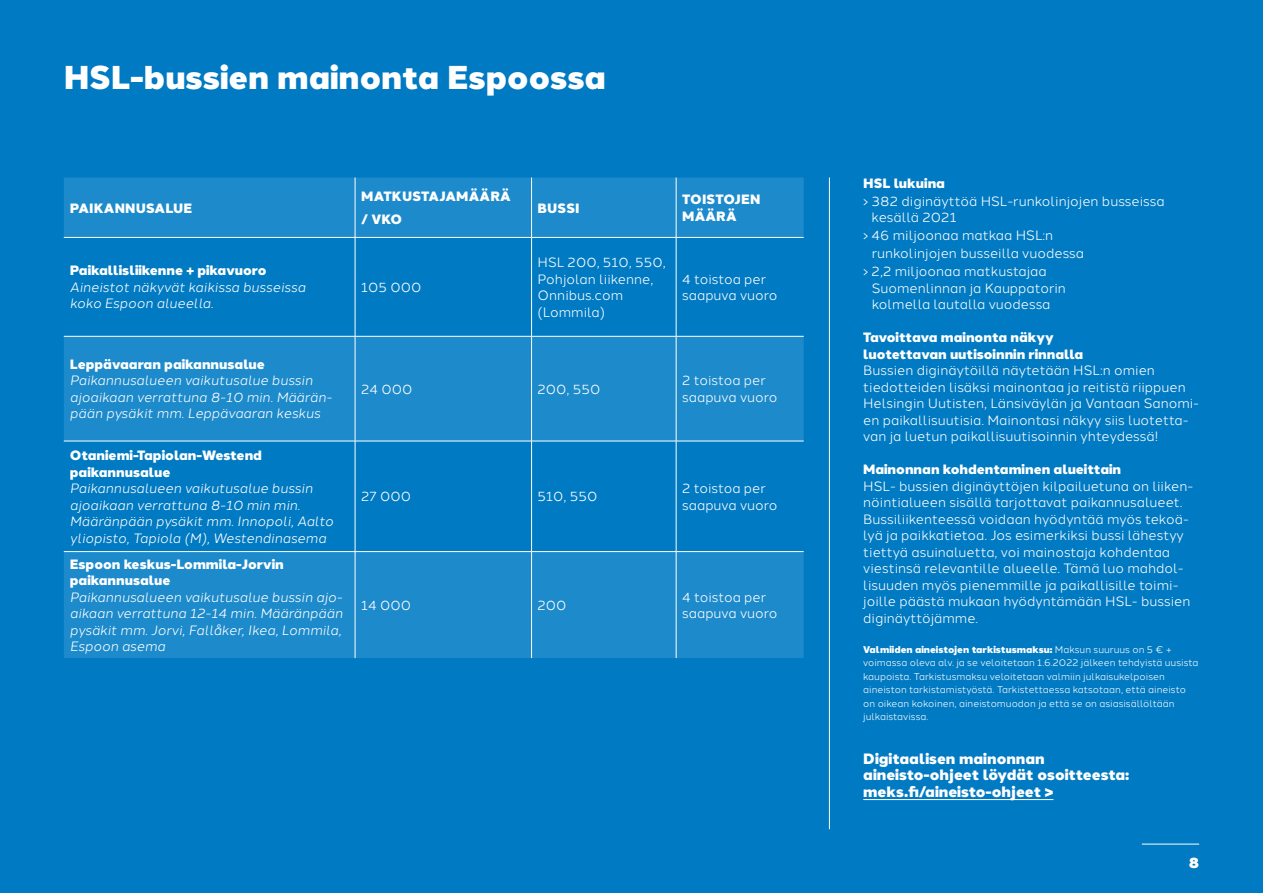
<style>
.page{position:relative;width:1263px;height:893px;background:#007ac2}
.page>*{position:absolute;margin:0;border:0;box-sizing:border-box;transform-origin:0 0}
.t1{font:900 33px "Halcom";color:#fff}
.t2{font:900 15px/16.5px "Halcom";color:#fff}
.t3{font:13.5px/16.5px "Halcom";color:#fff}
.t4{font:italic 13.5px/16.5px "Halcom";color:#fff}
.t5{font:900 13.5px/16.5px "Halcom";color:#fff}
.t6{font:9.75px/13.5px "Halcom";color:#fff}
.s1{font-weight:900}
</style>
<div class="page">
<hr style="left:1142px;top:844px;width:57px;height:1px;background:#fff">
<hr style="left:863px;top:799px;width:190px;height:1px;background:#fff">
<hr style="left:829px;top:178px;width:1px;height:651px;background:#fff">
<svg style="left:64px;top:178px;width:740px;height:480px;fill:#1c8acb"></svg>
<hr style="left:355px;top:178px;width:1px;height:59px;background:#fff">
<hr style="left:531px;top:178px;width:1px;height:59px;background:#fff">
<hr style="left:676px;top:178px;width:1px;height:59px;background:#fff">
<hr style="left:64px;top:237px;width:291px;height:1px;background:#fff">
<hr style="left:355px;top:237px;width:176px;height:1px;background:#fff">
<hr style="left:355px;top:238px;width:1px;height:98px;background:#fff">
<hr style="left:531px;top:237px;width:145px;height:1px;background:#fff">
<hr style="left:531px;top:238px;width:1px;height:98px;background:#fff">
<hr style="left:676px;top:237px;width:128px;height:1px;background:#fff">
<hr style="left:676px;top:238px;width:1px;height:98px;background:#fff">
<hr style="left:355px;top:336px;width:1px;height:105px;background:#fff">
<hr style="left:531px;top:336px;width:1px;height:105px;background:#fff">
<hr style="left:676px;top:336px;width:1px;height:105px;background:#fff">
<hr style="left:355px;top:441px;width:1px;height:110px;background:#fff">
<hr style="left:531px;top:441px;width:1px;height:110px;background:#fff">
<hr style="left:676px;top:441px;width:1px;height:110px;background:#fff">
<hr style="left:355px;top:552px;width:1px;height:106px;background:#fff">
<hr style="left:531px;top:552px;width:1px;height:106px;background:#fff">
<hr style="left:676px;top:552px;width:1px;height:106px;background:#fff">
<hr style="left:64px;top:336px;width:291px;height:1px;background:#fff">
<hr style="left:355px;top:336px;width:176px;height:1px;background:#fff">
<hr style="left:531px;top:336px;width:145px;height:1px;background:#fff">
<hr style="left:676px;top:336px;width:128px;height:1px;background:#fff">
<hr style="left:64px;top:441px;width:291px;height:1px;background:#fff">
<hr style="left:355px;top:441px;width:176px;height:1px;background:#fff">
<hr style="left:531px;top:441px;width:145px;height:1px;background:#fff">
<hr style="left:676px;top:441px;width:128px;height:1px;background:#fff">
<hr style="left:64px;top:551px;width:291px;height:1px;background:#fff">
<hr style="left:355px;top:551px;width:176px;height:1px;background:#fff">
<hr style="left:531px;top:551px;width:145px;height:1px;background:#fff">
<hr style="left:676px;top:551px;width:128px;height:1px;background:#fff">
<h1 class="t1" style="left:64px;top:50px;width:544px">HSL-bussien mainonta Espoossa</h1>
<p class="t5" style="left:70px;top:199px;width:124px">PAIKANNUSALUE</p>
<p class="t5" style="left:361px;top:185px;width:151px;line-height:22.5px">MATKUSTAJAMÄÄRÄ / VKO</p>
<p class="t5" style="left:70px;top:262px;width:198px">Paikallisliikenne + pikavuoro</p>
<p class="t4" style="left:70px;top:278px;width:237px">Aineistot näkyvät kaikissa busseissa koko Espoon alueella.</p>
<p class="t3" style="left:361px;top:278px;width:62px">105 000</p>
<p class="t5" style="left:538px;top:199px;width:44px">BUSSI</p>
<p class="t5" style="left:682px;top:191px;width:80px">TOISTOJEN<br>MÄÄRÄ</p>
<p class="t3" style="left:537px;top:253px;width:130px">HSL 200, 510, 550,<br>Pohjolan liikenne,<br>Onnibus.com (Lommila)</p>
<p class="t3" style="left:682px;top:269px;width:97px">4 toistoa per saapuva vuoro</p>
<p class="t5" style="left:70px;top:355px;width:197px">Leppävaaran paikannusalue</p>
<p class="t4" style="left:70px;top:371px;width:264px">Paikannusalueen vaikutusalue bussin ajoaikaan verrattuna 8-10 min. Määrän&shy;pään pysäkit mm. Leppävaaran keskus</p>
<p class="t3" style="left:361px;top:379px;width:53px">24 000</p>
<p class="t3" style="left:537px;top:379px;width:65px">200, 550</p>
<p class="t3" style="left:682px;top:371px;width:97px">2 toistoa per saapuva vuoro</p>
<p class="t5" style="left:70px;top:446px;width:194px">Otaniemi-Tapiolan-Westend paikannusalue</p>
<p class="t4" style="left:70px;top:479px;width:265px">Paikannusalueen vaikutusalue bussin ajoaikaan verrattuna 8-10 min min.<br>Määränpään pysäkit mm. Innopoli, Aalto yliopisto, Tapiola (M), Westendinasema</p>
<p class="t3" style="left:361px;top:487px;width:51px">27 000</p>
<p class="t3" style="left:537px;top:487px;width:61px">510, 550</p>
<p class="t3" style="left:682px;top:479px;width:97px">2 toistoa per saapuva vuoro</p>
<p class="t5" style="left:70px;top:555px;width:215px">Espoon keskus-Lommila-Jorvin paikannusalue</p>
<p class="t4" style="left:70px;top:587px;width:274px;text-align:justify">Paikannusalueen vaikutusalue bussin ajo&shy;aikaan verrattuna 12-14 min. Määränpään pysäkit mm. Jorvi, Fallåker, Ikea, Lommila, Espoon asema</p>
<p class="t3" style="left:361px;top:596px;width:51px">14 000</p>
<p class="t3" style="left:537px;top:596px;width:31px">200</p>
<p class="t3" style="left:682px;top:587px;width:97px">4 toistoa per saapuva vuoro</p>
<p class="t5" style="left:863px;top:174px;width:83px">HSL lukuina</p>
<p class="t3" style="left:872px;top:191px;width:295px;text-indent:-8px">› 382 diginäyttöä HSL-runkolinjojen busseissa kesällä 2021</p>
<p class="t3" style="left:863px;top:226px;width:192px">› 46 miljoonaa matkaa HSL:n</p>
<p class="t3" style="left:872px;top:244px;width:214px">runkolinjojen busseilla vuodessa</p>
<p class="t3" style="left:863px;top:262px;width:185px">› 2,2 miljoonaa matkustajaa</p>
<p class="t3" style="left:872px;top:278px;width:196px">Suomenlinnan ja Kauppatorin kolmella lautalla vuodessa</p>
<p class="t5" style="left:863px;top:328px;width:222px">Tavoittava mainonta näkyy luotettavan uutisoinnin rinnalla</p>
<p class="t3" style="left:863px;top:361px;width:337px">Bussien diginäytöillä näytetään HSL:n omien tiedotteiden lisäksi mainontaa ja reitistä riippuen Helsingin Uutisten, Länsiväylän ja Vantaan Sanomi&shy;en paikallisuutisia. Mainontasi näkyy siis luotetta&shy;van ja luetun paikallisuutisoinnin yhteydessä!</p>
<p class="t5" style="left:863px;top:460px;width:259px">Mainonnan kohdentaminen alueittain</p>
<p class="t3" style="left:863px;top:476px;width:332px">HSL- bussien diginäyttöjen kilpailuetuna on liiken&shy;nöintialueen sisällä tarjottavat paikannusalueet.<br>Bussiliikenteessä voidaan hyödyntää myös tekoä&shy;lyä ja paikkatietoa. Jos esimerkiksi bussi lähestyy tiettyä asuinaluetta, voi mainostaja kohdentaa viestinsä relevantille alueelle. Tämä luo mahdol&shy;lisuuden myös pienemmille ja paikallisille toimi&shy;joille päästä mukaan hyödyntämään HSL- bussien diginäyttöjämme.</p>
<p class="t6" style="left:863px;top:642px;width:337px"><span class="s1">Valmiiden aineistojen tarkistusmaksu:</span> Maksun suuruus on 5 € + voimassa oleva alv. ja se veloitetaan 1.6.2022 jälkeen tehdyistä uusista kaupoista. Tarkistusmaksu veloitetaan valmiin julkaisukelpoisen aineiston tarkistamistyöstä. Tarkistettaessa katsotaan, että aineisto on oikean kokoinen, aineistomuodon ja että se on asiasisällöltään julkaistavissa.</p>
<p class="t2" style="left:863px;top:749px;width:268px">Digitaalisen mainonnan aineisto-ohjeet löydät osoitteesta: meks.fi/aineisto-ohjeet &gt;</p>
<p class="t2" style="left:1189px;top:854px;width:12px">8</p>
</div>
